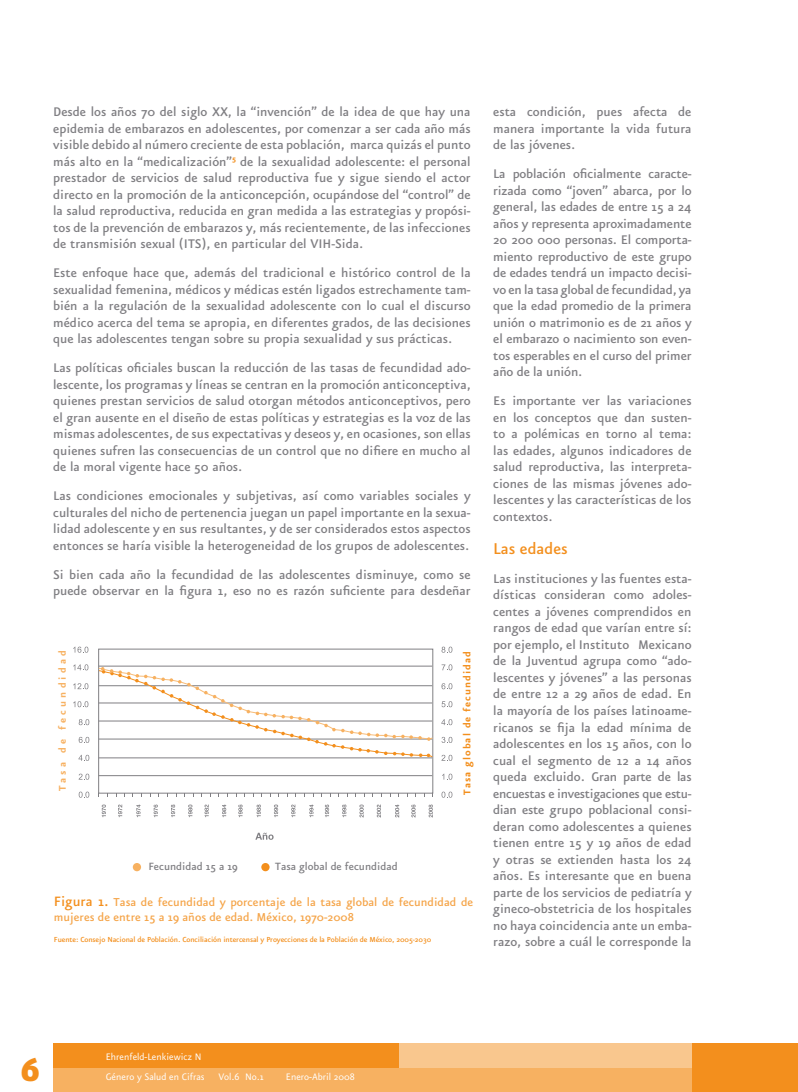
<style>
.page{position:relative;width:798px;height:1092px;background:#fff}
.page>*{position:absolute;margin:0;border:0;box-sizing:border-box;transform-origin:0 0}
.t1{font:900 37.5px "Eureka Sans";color:#f38f1d}
.t2{font:500 18.75px "Eureka Sans";color:#f38f1d}
.t3{font:500 15px/16.5px "Eureka Sans";color:#807f83;text-align:justify}
.t4{font:500 13.75px/15.1px "Eureka Sans";color:#f5a54a}
.t5{font:500 12.62px "Eureka Sans";color:#807f83}
.t6{font:700 11.62px "Eureka Sans";letter-spacing:.09em;color:#f38f1d}
.t7{font:700 11.62px "Eureka Sans";letter-spacing:.27em;color:#f7b161}
.t8{font:11.25px "Eureka Sans";color:#fff}
.t9{font:500 8.75px "Eureka Sans";letter-spacing:-.01em;color:#f38f1d}
.s1{font-size:16.25px;color:#f38f1d}
</style>
<div class="page">
<div style="left:53px;top:1043px;width:744px;height:48px;background:#f38f1d"></div>
<div style="left:399px;top:1043px;width:292px;height:29px;background:#f9c78e"></div>
<div style="left:53px;top:1068px;width:638px;height:23px;background:#f7b161"></div>
<hr style="left:797px;top:1043px;width:1px;height:48px;background:#f38f1d">
<svg style="left:441px;top:791px;width:11px;height:6px"></svg>
<svg style="left:442px;top:773px;width:10px;height:6px"></svg>
<svg style="left:441px;top:754px;width:11px;height:6px"></svg>
<svg style="left:441px;top:736px;width:11px;height:7px"></svg>
<svg style="left:441px;top:719px;width:11px;height:6px"></svg>
<svg style="left:441px;top:701px;width:11px;height:6px"></svg>
<svg style="left:441px;top:683px;width:11px;height:6px"></svg>
<svg style="left:441px;top:664px;width:11px;height:6px"></svg>
<svg style="left:441px;top:646px;width:11px;height:6px"></svg>
<svg style="left:79px;top:791px;width:10px;height:6px"></svg>
<svg style="left:79px;top:773px;width:10px;height:6px"></svg>
<svg style="left:78px;top:754px;width:11px;height:6px"></svg>
<svg style="left:79px;top:736px;width:10px;height:7px"></svg>
<svg style="left:79px;top:719px;width:10px;height:6px"></svg>
<svg style="left:73px;top:701px;width:15px;height:6px"></svg>
<svg style="left:73px;top:683px;width:15px;height:6px"></svg>
<svg style="left:73px;top:664px;width:15px;height:6px"></svg>
<svg style="left:73px;top:646px;width:15px;height:6px"></svg>
<svg style="left:102px;top:804px;width:4px;height:13px"></svg>
<svg style="left:118px;top:804px;width:4px;height:13px"></svg>
<svg style="left:136px;top:804px;width:4px;height:13px"></svg>
<svg style="left:153px;top:804px;width:5px;height:13px"></svg>
<svg style="left:171px;top:804px;width:4px;height:13px"></svg>
<svg style="left:188px;top:804px;width:4px;height:13px"></svg>
<svg style="left:204px;top:804px;width:5px;height:13px"></svg>
<svg style="left:222px;top:804px;width:4px;height:13px"></svg>
<svg style="left:238px;top:804px;width:4px;height:13px"></svg>
<svg style="left:256px;top:804px;width:5px;height:13px"></svg>
<svg style="left:274px;top:804px;width:4px;height:13px"></svg>
<svg style="left:291px;top:804px;width:4px;height:13px"></svg>
<svg style="left:309px;top:804px;width:4px;height:13px"></svg>
<svg style="left:325px;top:804px;width:4px;height:13px"></svg>
<svg style="left:342px;top:804px;width:4px;height:13px"></svg>
<svg style="left:359px;top:804px;width:4px;height:13px"></svg>
<svg style="left:376px;top:804px;width:5px;height:13px"></svg>
<svg style="left:395px;top:804px;width:4px;height:13px"></svg>
<svg style="left:411px;top:804px;width:4px;height:13px"></svg>
<svg style="left:428px;top:804px;width:4px;height:13px"></svg>
<svg style="left:261px;top:862px;width:8px;height:9px"></svg>
<div style="left:133px;top:862px;width:8px;height:9px;background:#f7b161;border-radius:50%"></div>
<svg style="left:255px;top:832px;width:18px;height:7px"></svg>
<div style="left:98px;top:648px;width:335px;height:145px;border:1px solid #807f83"></div>
<hr style="left:99px;top:665px;width:333px;height:1px;background:#807f83">
<hr style="left:99px;top:757px;width:333px;height:1px;background:#807f83">
<hr style="left:99px;top:775px;width:333px;height:1px;background:#807f83">
<svg style="left:98px;top:667px;width:335px;height:90px"></svg>
<p class="t3" style="left:53px;top:104px;width:419px">Desde los años 70 del siglo XX, la “invención” de la idea de que hay una epidemia de embarazos en adolescentes, por comenzar a ser cada año más visible debido al número creciente de esta población, marca quizás el punto más alto en la “medicalización”<sup>5</sup> de la sexualidad adolescente: el personal prestador de servicios de salud reproductiva fue y sigue siendo el actor directo en la promoción de la anticoncepción, ocupándose del “control” de la salud reproductiva, reducida en gran medida a las estrategias y propósi&shy;tos de la prevención de embarazos y, más recientemente, de las infecciones de transmisión sexual (ITS), en particular del VIH-Sida.</p>
<p class="t3" style="left:53px;top:265px;width:419px">Este enfoque hace que, además del tradicional e histórico control de la sexualidad femenina, médicos y médicas estén ligados estrechamente tam&shy;bién a la regulación de la sexualidad adolescente con lo cual el discurso médico acerca del tema se apropia, en diferentes grados, de las decisiones que las adolescentes tengan sobre su propia sexualidad y sus prácticas.</p>
<p class="t3" style="left:53px;top:360px;width:419px">Las políticas oficiales buscan la reducción de las tasas de fecundidad ado&shy;lescente, los programas y líneas se centran en la promoción anticonceptiva, quienes prestan servicios de salud otorgan métodos anticonceptivos, pero el gran ausente en el diseño de estas políticas y estrategias es la voz de las mismas adolescentes, de sus expectativas y deseos y, en ocasiones, son ellas quienes sufren las consecuencias de un control que no difiere en mucho al de la moral vigente hace 50 años.</p>
<p class="t3" style="left:53px;top:488px;width:419px">Las condiciones emocionales y subjetivas, así como variables sociales y culturales del nicho de pertenencia juegan un papel importante en la sexua&shy;lidad adolescente y en sus resultantes, y de ser considerados estos aspectos entonces se haría visible la heterogeneidad de los grupos de adolescentes.</p>
<p class="t3" style="left:53px;top:566px;width:419px">Si bien cada año la fecundidad de las adolescentes disminuye, como se puede observar en la figura 1, eso no es razón suficiente para desdeñar</p>
<p class="t7" style="left:57px;top:791px;width:143px;rotate:-90deg">Tasa de fecundidad</p>
<p class="t5" style="left:148px;top:860px;width:91px">Fecundidad 15 a 19</p>
<p class="t5" style="left:275px;top:860px;width:124px">Tasa global de fecundidad</p>
<p class="t6" style="left:461px;top:794px;width:145px;rotate:-90deg">Tasa global de fecundidad</p>
<p class="t4" style="left:54px;top:894px;width:420px"><span class="s1">Figura 1.</span> Tasa de fecundidad y porcentaje de la tasa global de fecundidad de mujeres de entre 15 a 19 años de edad. México, 1970-2008</p>
<p class="t9" style="left:54px;top:934px;width:379px">Fuente: Consejo Nacional de Población. Conciliación intercensal y Proyecciones de la Población de México, 2005-2030</p>
<p class="t3" style="left:493px;top:104px;width:200px">esta condición, pues afecta de manera importante la vida futura de las jóvenes.</p>
<p class="t3" style="left:493px;top:166px;width:200px">La población oficialmente caracte&shy;rizada como “joven” abarca, por lo general, las edades de entre 15 a 24 años y representa aproximadamente 20 200 000 personas. El comporta&shy;miento reproductivo de este grupo de edades tendrá un impacto decisi&shy;vo en la tasa global de fecundidad, ya que la edad promedio de la primera unión o matrimonio es de 21 años y el embarazo o nacimiento son even&shy;tos esperables en el curso del primer año de la unión.</p>
<p class="t3" style="left:493px;top:393px;width:200px">Es importante ver las variaciones en los conceptos que dan susten&shy;to a polémicas en torno al tema: las edades, algunos indicadores de salud reproductiva, las interpreta&shy;ciones de las mismas jóvenes ado&shy;lescentes y las características de los contextos.</p>
<p class="t2" style="left:493px;top:539px;width:76px">Las edades</p>
<p class="t3" style="left:493px;top:571px;width:200px">Las instituciones y las fuentes esta&shy;dísticas consideran como adoles&shy;centes a jóvenes comprendidos en rangos de edad que varían entre sí: por ejemplo, el Instituto Mexicano de la Juventud agrupa como “ado&shy;lescentes y jóvenes” a las personas de entre 12 a 29 años de edad. En la mayoría de los países latinoame&shy;ricanos se fija la edad mínima de adolescentes en los 15 años, con lo cual el segmento de 12 a 14 años queda excluido. Gran parte de las encuestas e investigaciones que estu&shy;dian este grupo poblacional consi&shy;deran como adolescentes a quienes tienen entre 15 y 19 años de edad y otras se extienden hasta los 24 años. Es interesante que en buena parte de los servicios de pediatría y gineco-obstetricia de los hospitales no haya coincidencia ante un emba&shy;razo, sobre a cuál le corresponde la</p>
<p class="t1" style="left:21px;top:1051px;width:20px">6</p>
<p class="t8" style="left:106px;top:1051px;width:97px">Ehrenfeld-Lenkiewicz N</p>
<p class="t8" style="left:106px;top:1071px;width:160px">Género y Salud en Cifras Vol.6 No.1</p>
<p class="t8" style="left:286px;top:1071px;width:70px">Enero-Abril 2008</p>
</div>
